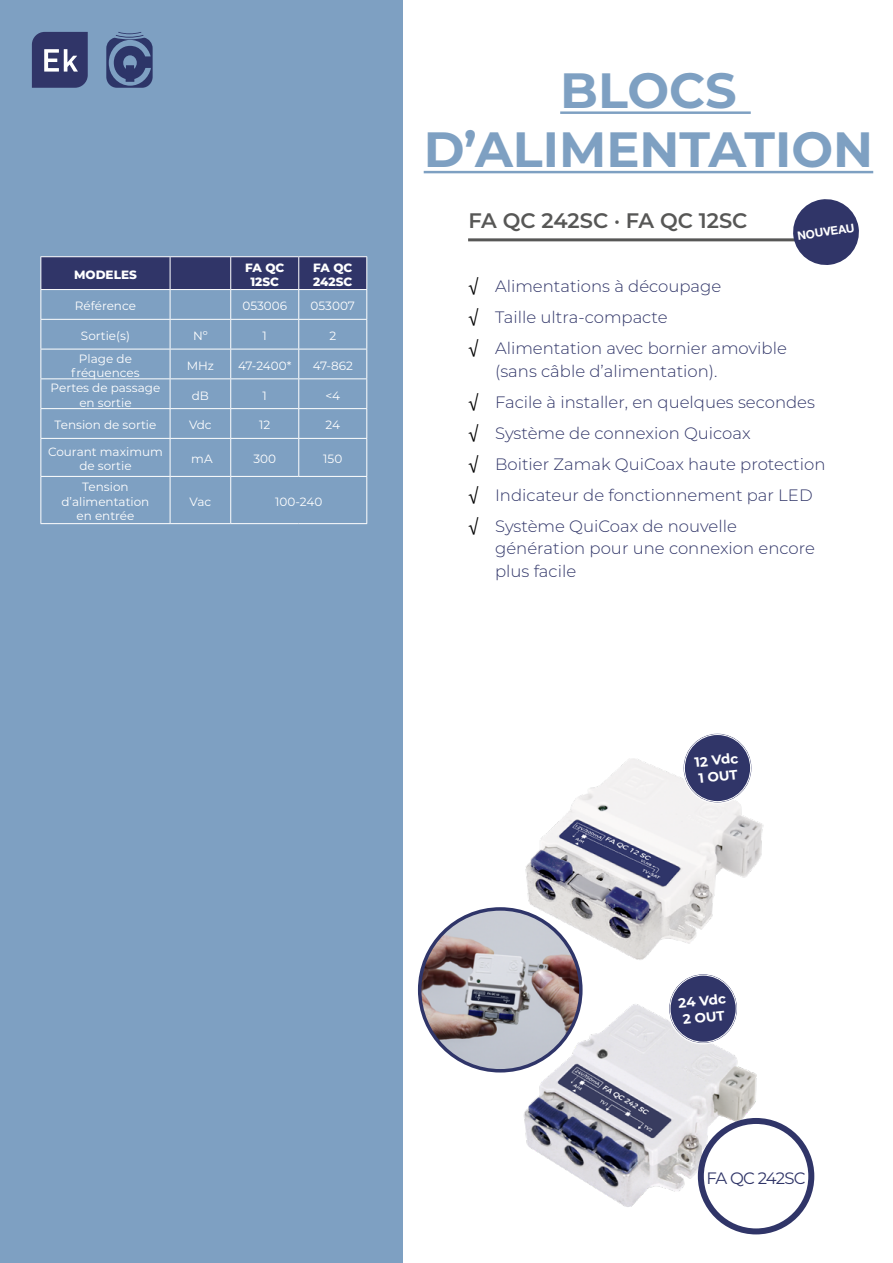
<style>
.page{position:relative;width:893px;height:1263px;background:#fff}
.page>*{position:absolute;margin:0;border:0;box-sizing:border-box;transform-origin:0 0}
.t1{font:700 49.5px/59.4px "Montserrat";color:#7ea0c2;text-align:center}
.t2{font:600 21px "Montserrat";color:#575756}
.t3{font:300 16.5px/22.5px "Montserrat";color:#303568}
.t4{font:16.5px "Montserrat";letter-spacing:-.05em;color:#303568}
.t5{font:700 13.5px "Montserrat";color:#fff}
.t6{font:12px/14.4px "Montserrat";color:#fff;text-align:center}
.t7{font:800 12px/14.4px "Montserrat";color:#fff;text-align:center}
.t8{font:700 11.7px "Helvetica Neue LT Std";color:#fff}
.s1{font-family:"Helvetica Neue LT Std";font-weight:400;font-size:18px;color:#000}
</style>
<div class="page">
<div style="left:0;top:0;width:402px;height:1263px;background:#7ea0c2"></div>
<svg style="left:32px;top:32px;width:56px;height:56px;background:#494e7b"></svg>
<svg style="left:106px;top:32px;width:47px;height:56px"></svg>
<hr style="left:468px;top:238px;width:361px;height:3px;background:#575756">
<hr style="left:560px;top:111px;width:191px;height:3px;background:#7ea0c2">
<hr style="left:424px;top:171px;width:449px;height:2px;background:#7ea0c2">
<img style="left:457px;top:992px;width:358px;height:231px">
<img style="left:510px;top:743px;width:254px;height:233px">
<div style="left:669px;top:974px;width:68px;height:69px;background:#303568;border-radius:50%"></div>
<div style="left:668px;top:973px;width:70px;height:71px;border:1px solid #fff;border-radius:50%"></div>
<div style="left:670px;top:975px;width:67px;height:67px;border:1px solid #fff;border-radius:50%"></div>
<div style="left:701px;top:1121px;width:110px;height:110px;background:#fff;border-radius:50%"></div>
<div style="left:698px;top:1118px;width:116px;height:116px;border:6px solid #303568;border-radius:50%"></div>
<img style="left:420px;top:909px;width:161px;height:162px;border-radius:81px">
<div style="left:418px;top:907px;width:165px;height:165px;border:3px solid #2f3569;border-radius:50%"></div>
<div style="left:684px;top:734px;width:67px;height:68px;background:#303568;border-radius:50%"></div>
<div style="left:682px;top:732px;width:71px;height:72px;border:1px solid #fff;border-radius:50%"></div>
<div style="left:684px;top:734px;width:67px;height:68px;border:1px solid #fff;border-radius:50%"></div>
<svg style="left:791px;top:199px;width:68px;height:66px"></svg>
<svg style="left:40px;top:257px;width:327px;height:181px"></svg>
<hr style="left:40px;top:438px;width:130px;height:1px;background:#fff">
<hr style="left:40px;top:439px;width:1px;height:37px;background:#fff">
<hr style="left:170px;top:438px;width:61px;height:1px;background:#fff">
<hr style="left:170px;top:439px;width:1px;height:37px;background:#fff">
<hr style="left:231px;top:438px;width:68px;height:1px;background:#fff">
<hr style="left:230px;top:439px;width:1px;height:37px;background:#fff">
<hr style="left:299px;top:438px;width:68px;height:1px;background:#fff">
<hr style="left:298px;top:439px;width:1px;height:37px;background:#fff">
<hr style="left:366px;top:439px;width:1px;height:37px;background:#fff">
<hr style="left:40px;top:476px;width:130px;height:1px;background:#fff">
<hr style="left:40px;top:477px;width:1px;height:46px;background:#fff">
<hr style="left:170px;top:476px;width:61px;height:1px;background:#fff">
<hr style="left:170px;top:477px;width:1px;height:46px;background:#fff">
<hr style="left:231px;top:476px;width:68px;height:1px;background:#fff">
<hr style="left:230px;top:477px;width:1px;height:46px;background:#fff">
<hr style="left:299px;top:476px;width:68px;height:1px;background:#fff">
<hr style="left:366px;top:477px;width:1px;height:46px;background:#fff">
<hr style="left:40px;top:523px;width:130px;height:1px;background:#fff">
<hr style="left:170px;top:523px;width:61px;height:1px;background:#fff">
<hr style="left:231px;top:523px;width:68px;height:1px;background:#fff">
<hr style="left:299px;top:523px;width:68px;height:1px;background:#fff">
<hr style="left:40px;top:256px;width:130px;height:1px;background:#fff">
<hr style="left:40px;top:257px;width:1px;height:32px;background:#fff">
<hr style="left:170px;top:256px;width:61px;height:1px;background:#fff">
<hr style="left:170px;top:257px;width:1px;height:32px;background:#fff">
<hr style="left:231px;top:256px;width:68px;height:1px;background:#fff">
<hr style="left:230px;top:257px;width:1px;height:32px;background:#fff">
<hr style="left:299px;top:256px;width:68px;height:1px;background:#fff">
<hr style="left:298px;top:257px;width:1px;height:32px;background:#fff">
<hr style="left:366px;top:257px;width:1px;height:32px;background:#fff">
<hr style="left:40px;top:289px;width:130px;height:1px;background:#fff">
<hr style="left:170px;top:289px;width:61px;height:1px;background:#fff">
<hr style="left:231px;top:289px;width:68px;height:1px;background:#fff">
<hr style="left:299px;top:289px;width:68px;height:1px;background:#fff">
<p class="t7" style="left:74px;top:267px;width:64px">MODELES</p>
<p class="t7" style="left:245px;top:260px;width:41px">FA QC<br>12SC</p>
<p class="t7" style="left:313px;top:260px;width:41px;text-align:left">FA QC<br>242SC</p>
<p class="t6" style="left:75px;top:298px;width:63px">Référence</p>
<p class="t6" style="left:242px;top:298px;width:46px">053006</p>
<p class="t6" style="left:311px;top:298px;width:46px">053007</p>
<p class="t6" style="left:81px;top:328px;width:51px">Sortie(s)</p>
<p class="t6" style="left:193px;top:328px;width:16px">Nº</p>
<p class="t6" style="left:263px;top:328px;width:6px">1</p>
<p class="t6" style="left:329px;top:328px;width:8px">2</p>
<p class="t6" style="left:71px;top:351px;width:70px">Plage de fréquences</p>
<p class="t6" style="left:187px;top:358px;width:29px">MHz</p>
<p class="t6" style="left:238px;top:358px;width:55px">47-2400*</p>
<p class="t6" style="left:313px;top:358px;width:42px">47-862</p>
<p class="t6" style="left:51px;top:380px;width:111px">Pertes de passage en sortie</p>
<p class="t6" style="left:192px;top:388px;width:19px">dB</p>
<p class="t6" style="left:263px;top:388px;width:6px">1</p>
<p class="t6" style="left:325px;top:388px;width:16px">&lt;4</p>
<p class="t6" style="left:55px;top:417px;width:103px">Tension de sortie</p>
<p class="t6" style="left:189px;top:417px;width:24px">Vdc</p>
<p class="t6" style="left:259px;top:417px;width:13px">12</p>
<p class="t6" style="left:326px;top:417px;width:16px">24</p>
<p class="t6" style="left:48px;top:444px;width:116px">Courant maximum de sortie</p>
<p class="t6" style="left:191px;top:451px;width:23px">mA</p>
<p class="t6" style="left:253px;top:451px;width:24px">300</p>
<p class="t6" style="left:323px;top:451px;width:21px">150</p>
<p class="t6" style="left:62px;top:479px;width:89px">Tension d’alimentation en entrée</p>
<p class="t6" style="left:190px;top:494px;width:23px">Vac</p>
<p class="t6" style="left:275px;top:494px;width:49px">100-240</p>
<p class="t1" style="left:424px;top:58px;width:451px">BLOCS<br>D’ALIMENTATION</p>
<p class="t2" style="left:468px;top:206px;width:281px">FA QC 242SC · FA QC 12SC</p>
<p class="t8" style="left:796px;top:228px;width:59px;rotate:-8deg">NOUVEAU</p>
<p class="t3" style="left:468px;top:274px;width:255px"><span class="s1">√</span> Alimentations à découpage</p>
<p class="t3" style="left:468px;top:305px;width:201px"><span class="s1">√</span> Taille ultra-compacte</p>
<p class="t3" style="left:495px;top:336px;width:293px;text-indent:-27px"><span class="s1">√</span> Alimentation avec bornier amovible (sans câble d’alimentation).</p>
<p class="t3" style="left:468px;top:390px;width:348px"><span class="s1">√</span> Facile à installer, en quelques secondes</p>
<p class="t3" style="left:468px;top:421px;width:284px"><span class="s1">√</span> Système de connexion Quicoax</p>
<p class="t3" style="left:468px;top:452px;width:359px"><span class="s1">√</span> Boitier Zamak QuiCoax haute protection</p>
<p class="t3" style="left:468px;top:483px;width:346px"><span class="s1">√</span> Indicateur de fonctionnement par LED</p>
<p class="t3" style="left:495px;top:514px;width:321px;text-indent:-27px"><span class="s1">√</span> Système QuiCoax de nouvelle génération pour une connexion encore plus facile</p>
<p class="t5" style="left:694px;top:753px;width:45px;rotate:-6deg">12 Vdc</p>
<p class="t5" style="left:698px;top:769px;width:41px;rotate:-6deg">1 OUT</p>
<p class="t5" style="left:677px;top:993px;width:49px;rotate:-6deg">24 Vdc</p>
<p class="t5" style="left:682px;top:1010px;width:43px;rotate:-6deg">2 OUT</p>
<p class="t4" style="left:706px;top:1167px;width:101px">FA QC 242SC</p>
</div>
